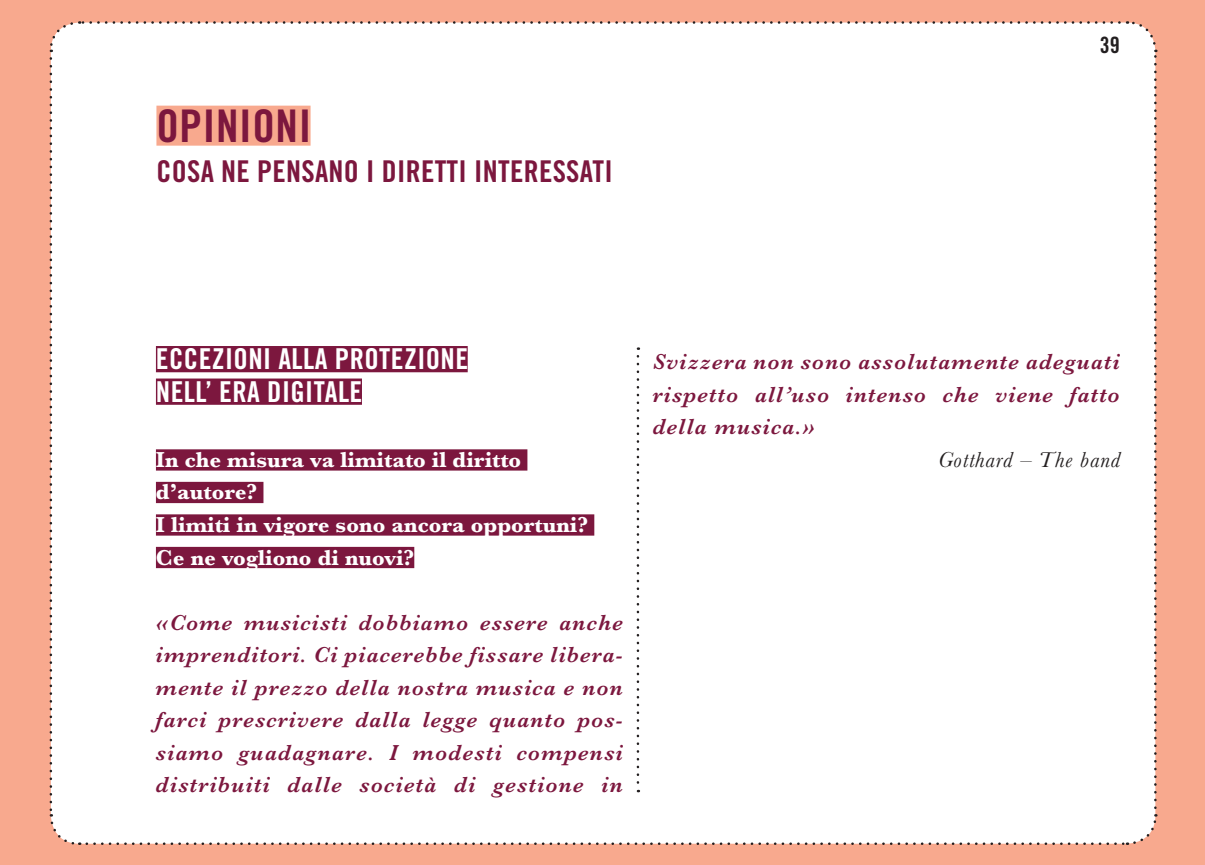
<style>
.page{position:relative;width:1205px;height:865px;background:#f8a98e}
.page>*{position:absolute;margin:0;border:0;box-sizing:border-box;transform-origin:0 0}
.t1{font:45px "Trade Gothic Bold Cond Twenty";letter-spacing:.015em;color:#7c173e}
.t2{font:30px "Trade Gothic Bold Cond Twenty";letter-spacing:.01em;color:#7c173e}
.t3{font:28.75px/32.5px "Trade Gothic Bold Cond Twenty";letter-spacing:.015em;color:#fff}
.t4{font:italic 600 22.5px/32.5px "Baskerville";letter-spacing:.05em;color:#7c173e;text-align:justify}
.t5{font:700 22.5px/32.5px "Baskerville";color:#fff}
.t6{font:italic 22.5px "Baskerville";letter-spacing:.04em;color:#231f20}
.t7{font:22.5px "Trade Gothic Bold Cond Twenty";color:#231f20}
</style>
<div class="page">
<div style="left:51px;top:23px;width:1104px;height:820px;background:#fff;border-radius:28px"></div>
<svg style="left:49px;top:58px;width:31px;height:788px"></svg>
<svg style="left:87px;top:814px;width:1071px;height:31px"></svg>
<svg style="left:1127px;top:20px;width:30px;height:787px"></svg>
<svg style="left:48px;top:21px;width:1071px;height:31px"></svg>
<div style="left:156px;top:346px;width:312px;height:26px;background:#7c173e"></div>
<div style="left:156px;top:378px;width:206px;height:27px;background:#7c173e"></div>
<div style="left:156px;top:449px;width:371px;height:21px;background:#7c173e"></div>
<div style="left:156px;top:482px;width:107px;height:21px;background:#7c173e"></div>
<div style="left:156px;top:514px;width:438px;height:21px;background:#7c173e"></div>
<div style="left:156px;top:547px;width:258px;height:21px;background:#7c173e"></div>
<div style="left:156px;top:106px;width:154px;height:40px;background:#f8a98e"></div>
<svg style="left:637px;top:356px;width:2px;height:436px"></svg>
<h1 class="t1" style="left:156px;top:109px;width:156px">OPINIONI</h1>
<h2 class="t2" style="left:156px;top:160px;width:458px">COSA NE PENSANO I DIRETTI INTERESSATI</h2>
<p class="t7" style="left:1100px;top:36px;width:21px">39</p>
<p class="t3" style="left:156px;top:345px;width:314px">ECCEZIONI ALLA PROTEZIONE<br>NELL’ ERA DIGITALE</p>
<p class="t5" style="left:156px;top:446px;width:434px">In che misura va limitato il diritto d’autore?<br>I limiti in vigore sono ancora opportuni?<br>Ce ne vogliono di nuovi?</p>
<p class="t4" style="left:156px;top:608px;width:468px">«Come musicisti dobbiamo essere anche imprenditori. Ci piacerebbe fissare libera&shy;mente il prezzo della nostra musica e non farci prescrivere dalla legge quanto pos&shy;siamo guadagnare. I modesti compensi distribuiti dalle società di gestione in</p>
<p class="t4" style="left:653px;top:348px;width:468px">Sviz zera non sono assolutamente adeguati ri spetto all’uso intenso che viene fatto della musica.»</p>
<p class="t6" style="left:938px;top:451px;width:183px">Gotthard – The band</p>
</div>
